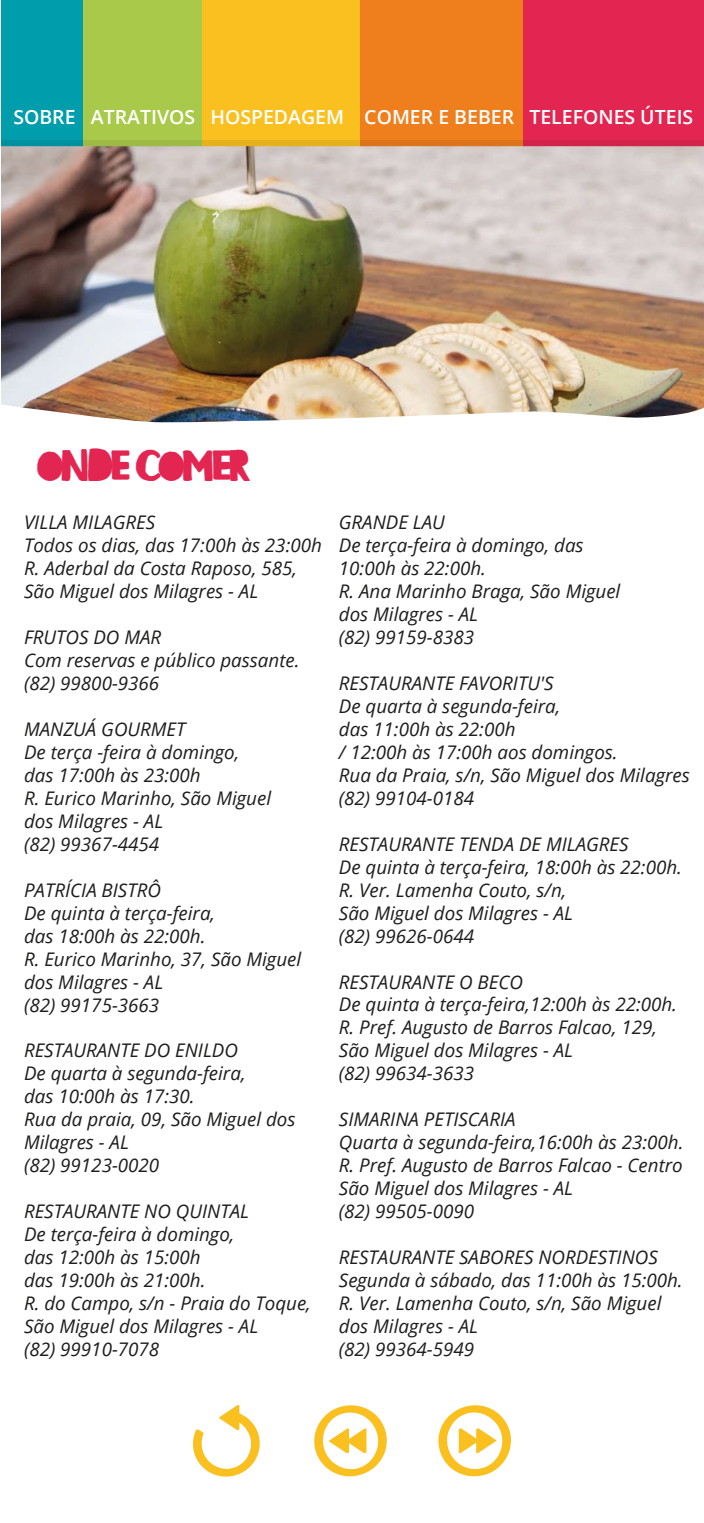
<style>
.page{position:relative;width:704px;height:1523px;background:#fff}
.page>*{position:absolute;margin:0;border:0;box-sizing:border-box;transform-origin:0 0}
.t1{font:43.44px "Don Benito";letter-spacing:-.06em;color:#e32651}
.t2{font:600 19.44px "Open Sans";color:#fff}
.t3{font:italic 18.75px/22.9px "Open Sans";color:#1d1d1b}
</style>
<div class="page">
<div style="left:1px;top:0;width:82px;height:146px;background:#009dad"></div>
<div style="left:83px;top:0;width:119px;height:146px;background:#a9c94a"></div>
<div style="left:202px;top:0;width:158px;height:146px;background:#fac01f"></div>
<div style="left:360px;top:0;width:163px;height:146px;background:#ef7e1d"></div>
<div style="left:523px;top:0;width:180px;height:146px;background:#e32651"></div>
<svg style="left:1px;top:140px;width:702px;height:6px"></svg>
<img style="left:1px;top:146px;width:702px;height:276px">
<svg style="left:193px;top:1405px;width:67px;height:72px"></svg>
<svg style="left:314px;top:1405px;width:73px;height:71px"></svg>
<svg style="left:438px;top:1405px;width:73px;height:72px"></svg>
<p class="t2" style="left:13px;top:103px;width:681px">SOBRE ATRATIVOS HOSPEDAGEM COMER E BEBER TELEFONES ÚTEIS</p>
<p class="t1" style="left:38px;top:443px;width:214px">ONDE COMER</p>
<p class="t3" style="left:24px;top:510px;width:299px">VILLA MILAGRES<br>Todos os dias, das 17:00h às 23:00h<br>R. Aderbal da Costa Raposo, 585,<br>São Miguel dos Milagres - AL</p>
<p class="t3" style="left:24px;top:625px;width:277px">FRUTOS DO MAR<br>Com reservas e público passante. (82) 99800-9366</p>
<p class="t3" style="left:24px;top:717px;width:248px">MANZUÁ GOURMET<br>De terça -feira à domingo, das 17:00h às 23:00h<br>R. Eurico Marinho, São Miguel dos Milagres - AL<br>(82) 99367-4454</p>
<p class="t3" style="left:24px;top:878px;width:278px">PATRÍCIA BISTRÔ<br>De quinta à terça-feira,<br>das 18:00h às 22:00h.<br>R. Eurico Marinho, 37, São Miguel dos Milagres - AL<br>(82) 99175-3663</p>
<p class="t3" style="left:24px;top:1038px;width:273px">RESTAURANTE DO ENILDO<br>De quarta à segunda-feira,<br>das 10:00h às 17:30.<br>Rua da praia, 09, São Miguel dos<br>Milagres - AL<br>(82) 99123-0020</p>
<p class="t3" style="left:24px;top:1199px;width:288px">RESTAURANTE NO QUINTAL<br>De terça-feira à domingo,<br>das 12:00h às 15:00h<br>das 19:00h às 21:00h.<br>R. do Campo, s/n - Praia do Toque,<br>São Miguel dos Milagres - AL<br>(82) 99910-7078</p>
<p class="t3" style="left:338px;top:510px;width:283px">GRANDE LAU<br>De terça-feira à domingo, das<br>10:00h às 22:00h.<br>R. Ana Marinho Braga, São Miguel dos Milagres - AL<br>(82) 99159-8383</p>
<p class="t3" style="left:338px;top:671px;width:352px">RESTAURANTE FAVORITU'S<br>De quarta à segunda-feira,<br>das 11:00h às 22:00h<br>/ 12:00h às 17:00h aos domingos.<br>Rua da Praia, s/n, São Miguel dos Milagres (82) 99104-0184</p>
<p class="t3" style="left:338px;top:832px;width:344px">RESTAURANTE TENDA DE MILAGRES<br>De quinta à terça-feira, 18:00h às 22:00h.<br>R. Ver. Lamenha Couto, s/n,<br>São Miguel dos Milagres - AL<br>(82) 99626-0644</p>
<p class="t3" style="left:338px;top:969px;width:339px">RESTAURANTE O BECO<br>De quinta à terça-feira,12:00h às 22:00h.<br>R. Pref. Augusto de Barros Falcao, 129,<br>São Miguel dos Milagres - AL<br>(82) 99634-3633</p>
<p class="t3" style="left:338px;top:1107px;width:346px">SIMARINA PETISCARIA<br>Quarta à segunda-feira,16:00h às 23:00h.<br>R. Pref. Augusto de Barros Falcao - Centro<br>São Miguel dos Milagres - AL<br>(82) 99505-0090</p>
<p class="t3" style="left:338px;top:1245px;width:345px">RESTAURANTE SABORES NORDESTINOS<br>Segunda à sábado, das 11:00h às 15:00h.<br>R. Ver. Lamenha Couto, s/n, São Miguel dos Milagres - AL<br>(82) 99364-5949</p>
</div>
